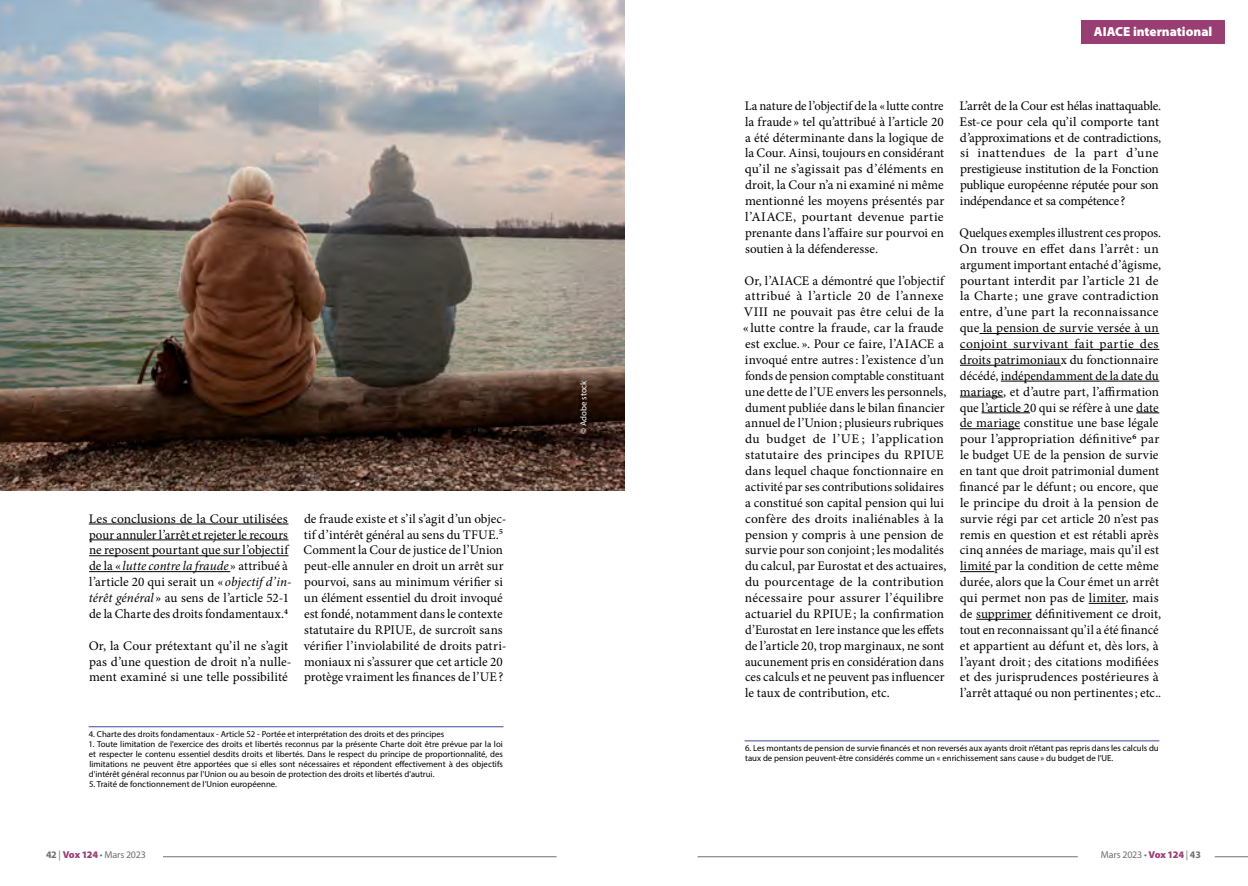
<style>
.page{position:relative;width:1248px;height:886px;background:#fff}
.page>*{position:absolute;margin:0;border:0;box-sizing:border-box;transform-origin:0 0}
.Body{font:13.12px/15.9px "Minion Pro";letter-spacing:.005em;color:#000}
.Body-2{font:13.12px/15.9px "Minion Pro";letter-spacing:-.015em;color:#000}
.Kicker{font:900 13.12px "Myriad Pro";color:#fff}
.Body_Myriad{font:10px "Myriad Pro";letter-spacing:-.015em;color:#706f6f}
.Footnote{font:8.75px/10px "Myriad Pro";color:#000;text-align:justify}
.t1{font:8.75px "Myriad Pro";color:#fff}
.s1{font-style:italic}
.s2{font-weight:700}
.s3{font-weight:900;color:#993e73}
</style>
<div class="page">
<hr style="left:697px;top:856px;width:380px;height:1px;background:#706f6f">
<hr style="left:156px;top:856px;width:400px;height:1px;background:#706f6f">
<hr style="left:1214px;top:856px;width:33px;height:1px;background:#706f6f">
<div style="left:46px;top:831px;width:117px;height:26px;background:#fff"></div>
<hr style="left:89px;top:524px;width:199px;height:1px;background:#000">
<hr style="left:89px;top:539px;width:199px;height:1px;background:#000">
<hr style="left:89px;top:555px;width:199px;height:1px;background:#000">
<hr style="left:89px;top:571px;width:141px;height:1px;background:#000">
<hr style="left:89px;top:726px;width:414px;height:1px;background:#3d4a9a">
<hr style="left:744px;top:741px;width:415px;height:1px;background:#3d4a9a">
<hr style="left:979px;top:333px;width:180px;height:1px;background:#000">
<hr style="left:959px;top:349px;width:200px;height:1px;background:#000">
<hr style="left:959px;top:365px;width:101px;height:1px;background:#000">
<hr style="left:1000px;top:381px;width:159px;height:1px;background:#000">
<hr style="left:959px;top:397px;width:44px;height:1px;background:#000">
<hr style="left:981px;top:412px;width:48px;height:1px;background:#000">
<svg style="left:1136px;top:412px;width:23px;height:1px"></svg>
<hr style="left:959px;top:428px;width:60px;height:1px;background:#000">
<hr style="left:959px;top:571px;width:35px;height:1px;background:#000">
<hr style="left:1088px;top:603px;width:37px;height:1px;background:#000">
<hr style="left:976px;top:619px;width:55px;height:1px;background:#000">
<div style="left:1081px;top:20px;width:143px;height:23px;background:#993e73"></div>
<img style="left:0;top:0;width:624px;height:491px">
<p class="Body" style="left:89px;top:511px;width:204px">Les conclusions de la Cour utilisées pour annuler l’arrêt et rejeter le recours ne reposent pourtant que sur l’objectif de la « <span class="s1">lutte contre la fraude</span> » attribué à l’article 20 qui serait un « <span class="s1">objectif d’in&shy;térêt général</span> » au sens de l’article 52-1 de la Charte des droits fondamentaux.<sup>4</sup></p>
<p class="Body" style="left:89px;top:638px;width:204px">Or, la Cour prétextant qu’il ne s’agit pas d’une question de droit n’a nulle&shy;ment examiné si une telle possibilité</p>
<p class="Body" style="left:303px;top:511px;width:204px">de fraude existe et s’il s’agit d’un objec&shy;tif d’intérêt général au sens du TFUE.<sup>5<br></sup>Comment la Cour de justice de l’Union peut-elle annuler en droit un arrêt sur pourvoi, sans au minimum vérifier si un élément essentiel du droit invoqué est fondé, notamment dans le contexte statutaire du RPIUE, de surcroît sans vérifier l’inviolabilité de droits patri&shy;moniaux ni s’assurer que cet article 20 protège vraiment les finances de l’UE?</p>
<p class="Footnote" style="left:89px;top:729px;width:357px">4. Charte des droits fondamentaux - Article 52 - Portée et interprétation des droits et des principes</p>
<p class="Footnote" style="left:88px;top:739px;width:416px">1. Toute limitation de l'exercice des droits et libertés reconnus par la présente Charte doit être prévue par la loi et respecter le contenu essentiel desdits droits et libertés. Dans le respect du principe de proportionnalité, des limitations ne peuvent être apportées que si elles sont nécessaires et répondent effectivement à des objectifs d'intérêt général reconnus par l'Union ou au besoin de protection des droits et libertés d'autrui.</p>
<p class="Footnote" style="left:89px;top:779px;width:189px">5. Traité de fonctionnement de l’Union européenne.</p>
<p class="t1" style="left:578px;top:434px;width:55px;rotate:-90deg">© Adobe stock</p>
<p class="Kicker" style="left:1093px;top:23px;width:120px">AIACE international</p>
<p class="Body" style="left:744px;top:98px;width:201px;text-align:justify">La nature de l’objectif de la «lutte contre la fraude » tel qu’attribué à l’article 20 a été déterminante dans la logique de la Cour. Ainsi, toujours en considérant qu’il ne s’agissait pas d’éléments en droit, la Cour n’a ni examiné ni même mentionné les moyens présentés par l’AIACE, pourtant devenue partie prenante dans l’affaire sur pourvoi en soutien à la défenderesse.</p>
<p class="Body" style="left:742px;top:272px;width:205px">Or, l’AIACE a démontré que l’objectif attribué à l’article 20 de l’annexe VIII ne pouvait pas être celui de la « lutte contre la fraude, car la fraude est exclue. ». Pour ce faire, l’AIACE a invoqué entre autres: l’existence d’un fonds de pension comptable constituant une dette de l’UE envers les personnels, dument publiée dans le bilan financier annuel de l’Union; plusieurs rubriques du budget de l’UE ; l’application statutaire des principes du RPIUE dans lequel chaque fonctionnaire en activité par ses contributions solidaires a constitué son capital pension qui lui confère des droits inaliénables à la pension y compris à une pension de survie pour son conjoint; les modalités du calcul, par Eurostat et des actuaires, du pourcentage de la contribution nécessaire pour assurer l’équilibre actuariel du RPIUE; la confirmation d’Eurostat en 1ere instance que les effets de l’article 20, trop marginaux, ne sont aucunement pris en considération dans ces calculs et ne peuvent pas influencer le taux de contribution, etc.</p>
<p class="Body-2" style="left:959px;top:98px;width:203px">L’arrêt de la Cour est hélas inattaquable.<br>Est-ce pour cela qu’il comporte tant d’approximations et de contradictions, si inattendues de la part d’une prestigieuse institution de la Fonction publique européenne réputée pour son indépendance et sa compétence?</p>
<p class="Body" style="left:959px;top:225px;width:203px">Quelques exemples illustrent ces propos.<br>On trouve en effet dans l’arrêt: un argument important entaché d’âgisme, pourtant interdit par l’article 21 de la Charte ; une grave contradiction entre, d’une part la reconnaissance que la pension de survie versée à un conjoint survivant fait partie des droits patrimoniaux du fonctionnaire décédé, indépendamment de la date du mariage, et d’autre part, l’affirmation que l’article 20 qui se réfère à une date de mariage constitue une base légale pour l’appropriation définitive<sup>6</sup> par le budget UE de la pension de survie en tant que droit patrimonial dument financé par le défunt; ou encore, que le principe du droit à la pension de survie régi par cet article 20 n’est pas remis en question et est rétabli après cinq années de mariage, mais qu’il est limité par la condition de cette même durée, alors que la Cour émet un arrêt qui permet non pas de limiter, mais de supprimer définitivement ce droit, tout en reconnaissant qu’il a été financé et appartient au défunt et, dès lors, à l’ayant droit; des citations modifiées et des jurisprudences postérieures à l’arrêt attaqué ou non pertinentes; etc..</p>
<p class="Footnote" style="left:745px;top:743px;width:415px">6. Les montants de pension de survie financés et non reversés aux ayants droit n’étant pas repris dans les calculs du taux de pension peuvent-être considérés comme un « enrichissement sans cause » du budget de l’UE.</p>
<p class="Body_Myriad" style="left:46px;top:848px;width:101px"><span class="s2">42</span> | <span class="s3">Vox 124</span> • Mars 2023</p>
<p class="Body_Myriad" style="left:1100px;top:848px;width:101px">Mars 2023 • <span class="s3">Vox 124</span> | <span class="s2">43</span></p>
</div>
